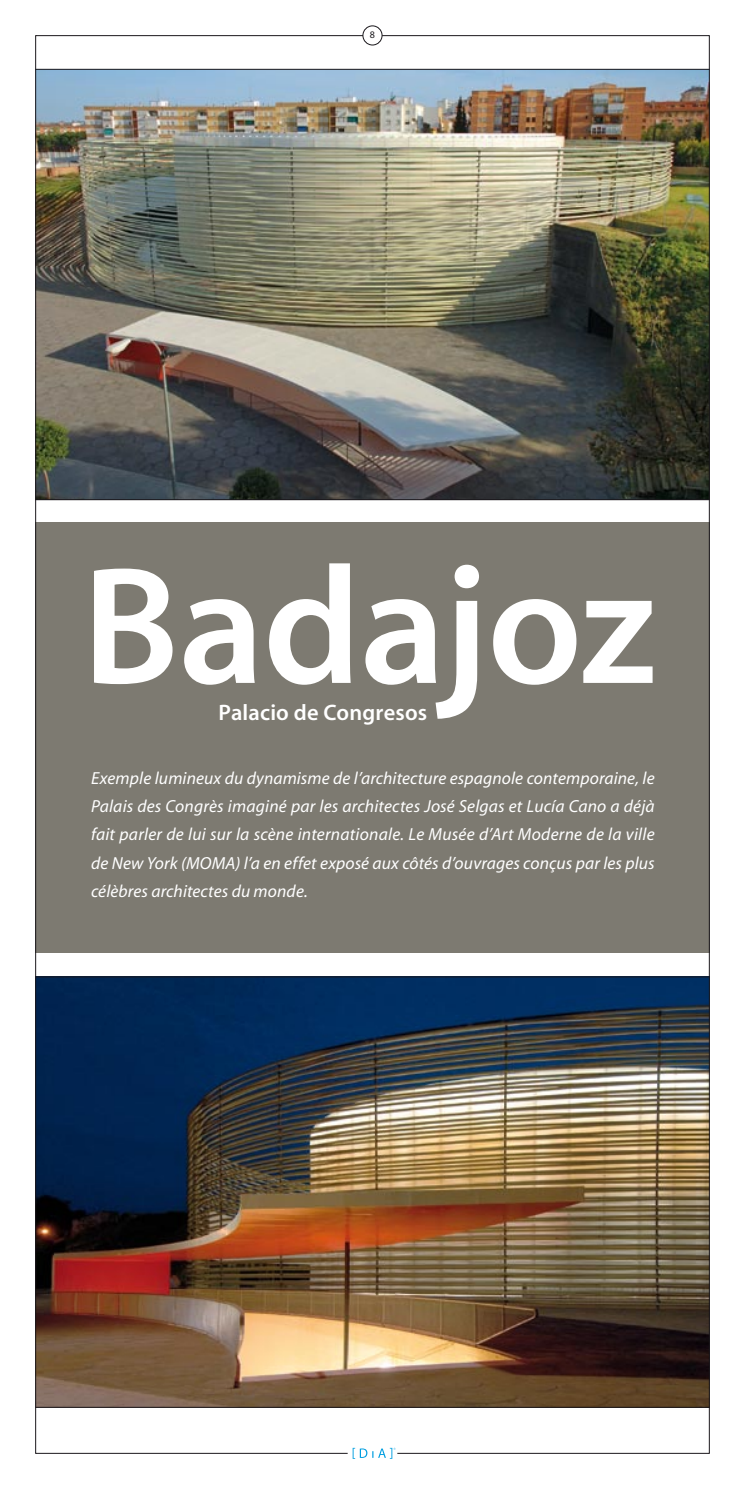
<style>
.page{position:relative;width:745px;height:1489px;background:#fff}
.page>*{position:absolute;margin:0;border:0;box-sizing:border-box;transform-origin:0 0}
.t1{font:168.25px "D Myriad Sm Bd";letter-spacing:-.005em;color:#fff}
.t2{font:22.5px "D Myriad Sm Bd";letter-spacing:.01em;color:#fff}
.t3{font:17.5px/28.4px "D Myriad Rg It";letter-spacing:.005em;color:#fff;text-align:justify}
</style>
<div class="page">
<img style="left:363px;top:977px;width:18px;height:429px">
<img style="left:363px;top:70px;width:18px;height:429px">
<div style="left:35px;top:522px;width:674px;height:431px;background:#7d7a71"></div>
<div style="left:362px;top:26px;width:20px;height:19px;border:1px solid #1a171b;border-radius:50%"></div>
<img style="left:35px;top:35px;width:328px;height:1418px">
<img style="left:381px;top:35px;width:328px;height:1418px">
<svg style="left:352px;top:1447px;width:43px;height:11px"></svg>
<hr style="left:35px;top:69px;width:674px;height:1px;background:#1a171b">
<hr style="left:35px;top:499px;width:674px;height:1px;background:#1a171b">
<hr style="left:35px;top:1406px;width:674px;height:1px;background:#1a171b">
<hr style="left:35px;top:976px;width:674px;height:1px;background:#1a171b">
<h1 class="t1" style="left:82px;top:541px;width:575px">Badajoz</h1>
<p class="t2" style="left:218px;top:701px;width:210px">Palacio de Congresos</p>
<p class="t3" style="left:91px;top:764px;width:565px">Exemple lumineux du dynamisme de l’architecture espagnole contemporaine, le Palais des Congrès imaginé par les architectes José Selgas et Lucía Cano a déjà fait parler de lui sur la scène internationale. Le Musée d’Art Moderne de la ville de New York (MOMA) l’a en effet exposé aux côtés d’ouvrages conçus par les plus célèbres architectes du monde.</p>
</div>
